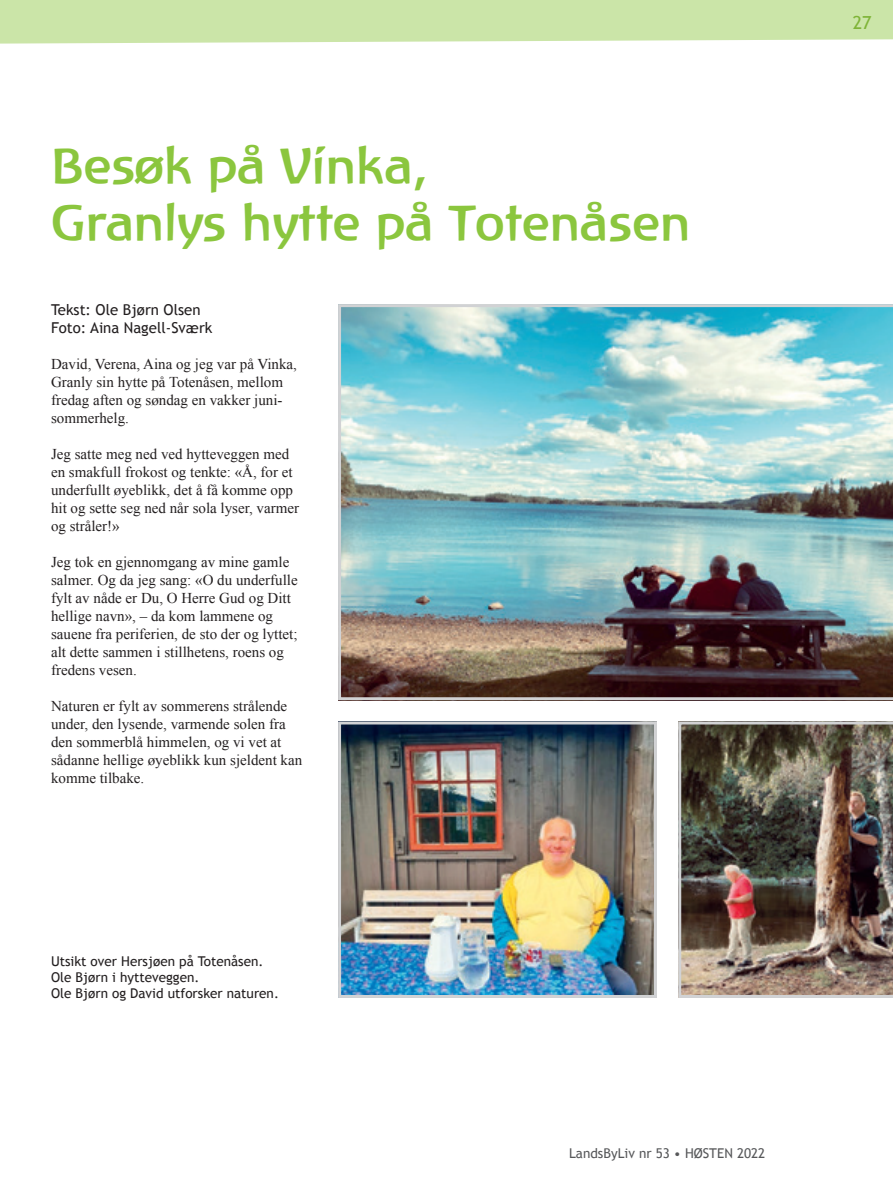
<style>
.page{position:relative;width:893px;height:1191px;background:#fff}
.page>*{position:absolute;margin:0;border:0;box-sizing:border-box;transform-origin:0 0}
.t1{font:48px/57.6px "Atlantis";color:#8bc63e}
.t2{font:18px "Trebuchet MS";color:#7fb438}
.t3{font:15px/18px "Times New Roman";color:#231f20}
.t4{font:15px/18px "Trebuchet MS";color:#231f20}
.t5{font:13.5px/16.2px "Trebuchet MS";color:#231f20}
.t6{font:13.5px "Trebuchet MS";color:#57585a}
</style>
<div class="page">
<div style="left:0;top:0;width:893px;height:44px;background:#cbe5a8"></div>
<img style="left:342px;top:725px;width:311px;height:269px">
<div style="left:338px;top:721px;width:319px;height:277px;border:3px solid #d1d2d4"></div>
<img style="left:678px;top:721px;width:215px;height:277px">
<img style="left:338px;top:304px;width:555px;height:396px">
<h1 class="t1" style="left:51px;top:136px;width:640px">Besøk på Vinka,<br>Granlys hytte på Totenåsen</h1>
<p class="t4" style="left:51px;top:301px;width:163px">Tekst: Ole Bjørn Olsen<br>Foto: Aina Nagell-Sværk</p>
<p class="t3" style="left:51px;top:355px;width:247px">David, Verena, Aina og jeg var på Vinka,<br>Granly sin hytte på Totenåsen, mellom fredag aften og søndag en vakker juni&shy;sommerhelg.</p>
<p class="t3" style="left:51px;top:445px;width:250px">Jeg satte meg ned ved hytteveggen med en smakfull frokost og tenkte: «Å, for et underfullt øyeblikk, det å få komme opp hit og sette seg ned når sola lyser, varmer og stråler!»</p>
<p class="t3" style="left:51px;top:553px;width:248px">Jeg tok en gjennomgang av mine gamle salmer. Og da jeg sang: «O du underfulle fylt av nåde er Du, O Herre Gud og Ditt hellige navn», – da kom lammene og sauene fra periferien, de sto der og lyttet; alt dette sammen i stillhetens, roens og fredens vesen.</p>
<p class="t3" style="left:51px;top:697px;width:253px">Naturen er fylt av sommerens strålende under, den lysende, varmende solen fra den sommerblå himmelen, og vi vet at sådanne hellige øyeblikk kun sjeldent kan komme tilbake.</p>
<p class="t5" style="left:51px;top:953px;width:229px">Utsikt over Hersjøen på Totenåsen.<br>Ole Bjørn i hytteveggen.<br>Ole Bjørn og David utforsker naturen.</p>
<p class="t6" style="left:569px;top:1145px;width:198px">LandsByLiv nr 53 • HØSTEN 2022</p>
<p class="t2" style="left:853px;top:12px;width:20px">27</p>
</div>
